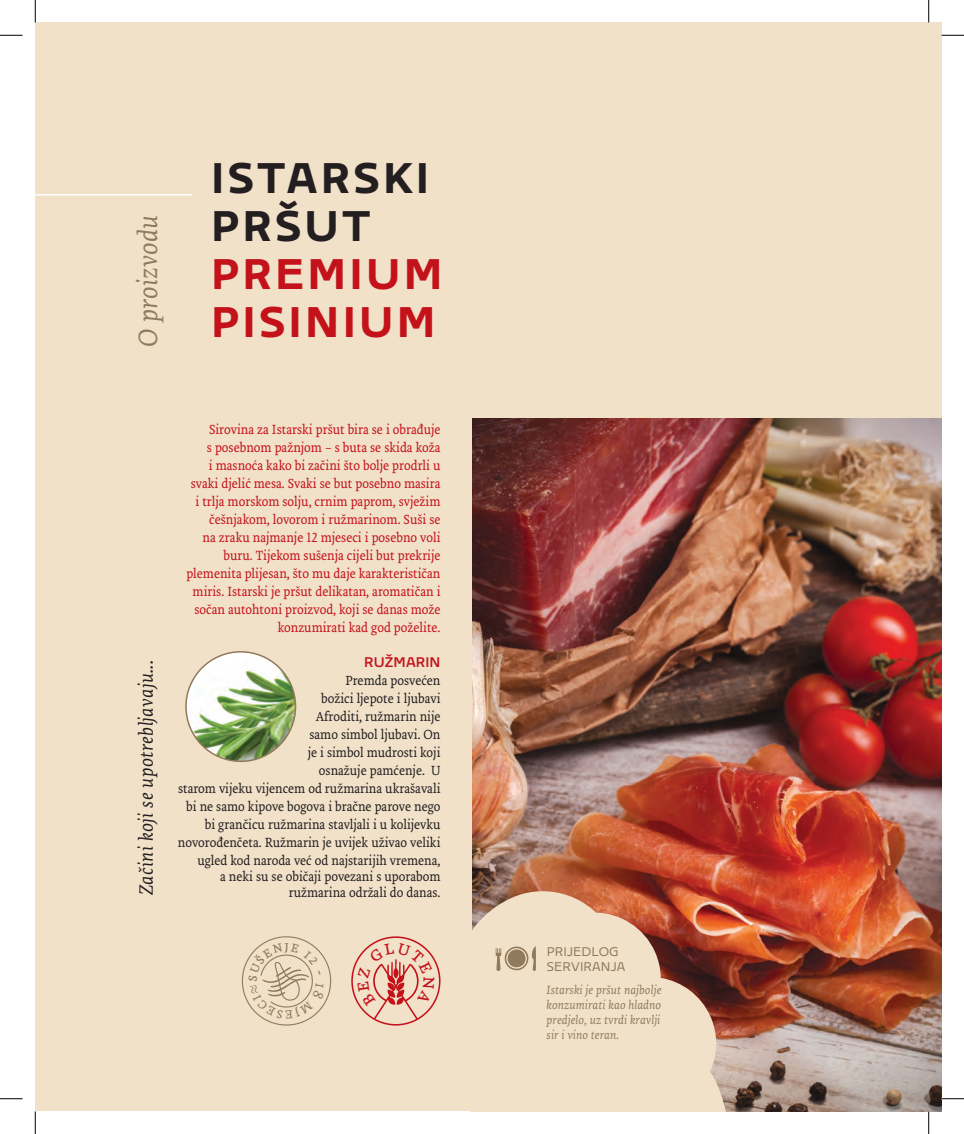
<style>
.page{position:relative;width:964px;height:1134px;background:#fff}
.page>*{position:absolute;margin:0;border:0;box-sizing:border-box;transform-origin:0 0}
.t1{font:600 45.9px "Delvard Pro";letter-spacing:.085em;color:#c4121a}
.t2{font:600 45.9px/48px "Delvard Pro";letter-spacing:.085em;color:#231f20}
.t3{font:italic 30px "Tempera Biblio Pro Book A";color:#91795b}
.t4{font:italic 21.75px "Tempera Biblio Pro Book A";letter-spacing:.01em;color:#231f20}
.t5{font:15px/18px "Tempera Biblio Pro Book A";color:#c4121a;text-align:right}
.t6{font:15px/18px "Tempera Biblio Pro Book A";color:#231f20;text-align:right}
.t7{font:500 15px "Delvard Pro";letter-spacing:.01em;color:#c4121a}
.t8{font:italic 13.5px/15px "Tempera Biblio Pro Book A";color:#91795b;text-align:justify}
.t9{font:13.5px "Delvard Pro";color:#91795b}
</style>
<div class="page">
<div style="left:35px;top:22px;width:906px;height:1089px;background:#f1e1c9"></div>
<hr style="left:35px;top:194px;width:157px;height:2px;background:#fff">
<img style="left:186px;top:652px;width:109px;height:109px;border-radius:55px">
<div style="left:185px;top:651px;width:111px;height:111px;border:2px solid #91795b;border-radius:50%"></div>
<img style="left:472px;top:418px;width:469px;height:693px">
<svg style="left:472px;top:884px;width:264px;height:227px"></svg>
<svg style="left:495px;top:946px;width:41px;height:25px"></svg>
<div style="left:351px;top:936px;width:89px;height:89px;border:2px solid #c4121a;border-radius:50%"></div>
<svg style="left:0;top:35px;width:22px;height:1px"></svg>
<svg style="left:941px;top:35px;width:22px;height:1px"></svg>
<svg style="left:0;top:1098px;width:22px;height:1px"></svg>
<svg style="left:941px;top:1098px;width:22px;height:1px"></svg>
<svg style="left:35px;top:0;width:1px;height:22px"></svg>
<svg style="left:35px;top:1111px;width:1px;height:23px"></svg>
<svg style="left:928px;top:0;width:1px;height:22px"></svg>
<svg style="left:928px;top:1111px;width:1px;height:23px"></svg>
<svg style="left:241px;top:936px;width:91px;height:90px"></svg>
<svg style="left:357px;top:942px;width:77px;height:79px"></svg>
<h2 class="t3" style="left:131px;top:346px;width:133px;rotate:-90deg">O proizvodu</h2>
<h1 class="t2" style="left:211px;top:150px;width:219px">ISTARSKI<br>PRŠUT</h1>
<h1 class="t1" style="left:211px;top:240px;width:232px">PREMIUM</h1>
<h1 class="t1" style="left:211px;top:288px;width:225px">PISINIUM</h1>
<h3 class="t4" style="left:134px;top:895px;width:237px;rotate:-90deg">Začini koji se upotrebljavaju...</h3>
<p class="t5" style="left:186px;top:422px;width:255px">Sirovina za Istarski pršut bira se i obrađuje<br>s posebnom pažnjom − s buta se skida koža<br>i masnoća kako bi začini što bolje prodrli u svaki djelić mesa. Svaki se but posebno masira i trlja morskom solju, crnim paprom, svježim češnjakom, lovorom i ružmarinom. Suši se<br>na zraku najmanje 12 mjeseci i posebno voli buru. Tijekom sušenja cijeli but prekrije plemenita plijesan, što mu daje karakterističan miris. Istarski je pršut delikatan, aromatičan i sočan autohtoni proizvod, koji se danas može konzumirati kad god poželite.</p>
<p class="t7" style="left:364px;top:651px;width:78px">RUŽMARIN</p>
<p class="t6" style="left:178px;top:673px;width:264px">Premda posvećen<br>božici ljepote i ljubavi<br>Afroditi, ružmarin nije<br>samo simbol ljubavi. On<br>je i simbol mudrosti koji<br>osnažuje pamćenje. U<br>starom vijeku vijencem od ružmarina ukrašavali bi ne samo kipove bogova i bračne parove nego bi grančicu ružmarina stavljali i u kolijevku novorođenčeta. Ružmarin je uvijek uživao veliki ugled kod naroda već od najstarijih vremena,</p>
<p class="t6" style="left:220px;top:868px;width:222px">a neki su se običaji povezani s uporabom</p>
<p class="t6" style="left:289px;top:884px;width:153px">ružmarina održali do danas.</p>
<p class="t9" style="left:546px;top:942px;width:11px">PRIJED</p>
<p class="t9" style="left:591px;top:942px;width:28px">LOG</p>
<p class="t9" style="left:546px;top:957px;width:10px">SERVIRANJA</p>
<p class="t8" style="left:546px;top:983px;width:116px">Istarski je pršut najbolje konzumirati kao hladno predjelo, uz tvrdi kravlji sir i vino teran.</p>
</div>
